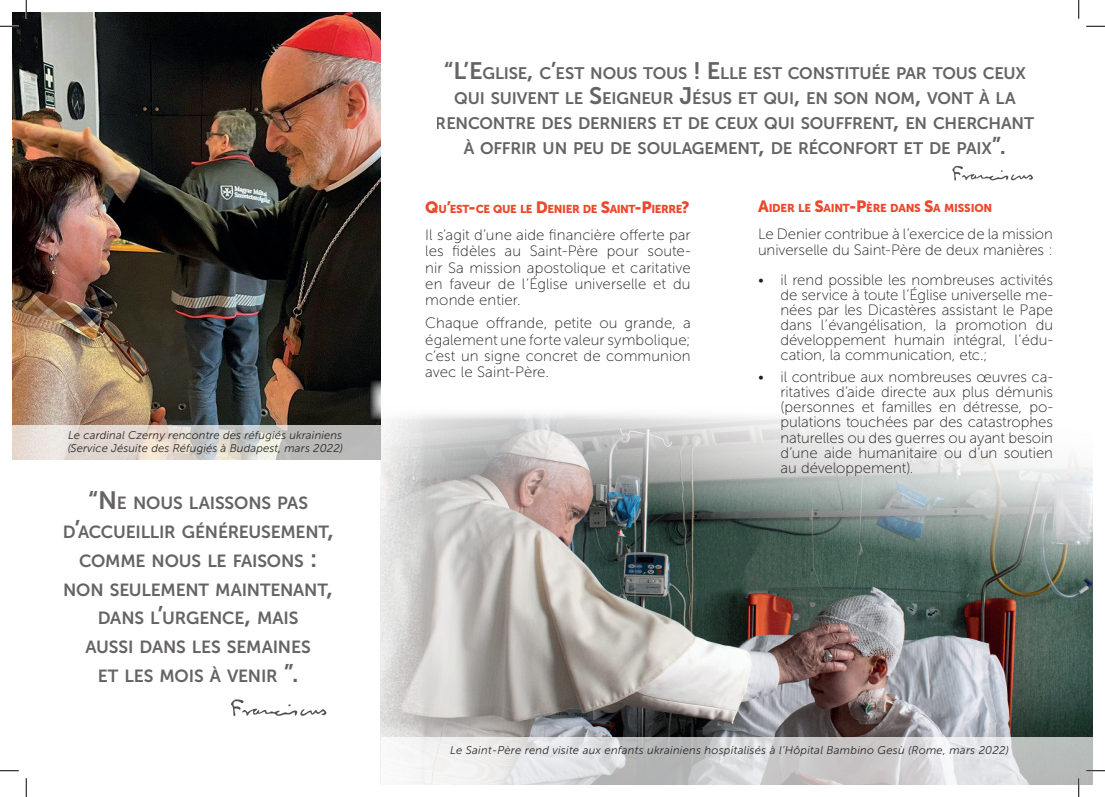
<style>
.page{position:relative;width:1105px;height:797px;background:#fff}
.page>*{position:absolute;margin:0;border:0;box-sizing:border-box;transform-origin:0 0}
.t1{font:17.5px/28.8px "Museo Sans 700";letter-spacing:-.01em;color:#231f20;text-align:center}
.t2{font:16.62px "Museo Sans 700";letter-spacing:-.01em;color:#231f20}
.Corpo_del_testo{font:15px/15px "Museo Sans 100";letter-spacing:-.005em;color:#231f20;text-align:justify}
.Corpo_del_testo-2{font:11.38px "Museo Sans 900";letter-spacing:-.025em;color:#eb482d}
.t3{font:italic 11.25px/13.8px "Museo Sans 300";letter-spacing:.01em;color:#231f20}
.s1{font-size:25px}
.s2{font-size:23.75px}
.s3{font-size:16.25px}
</style>
<div class="page">
<img style="left:13px;top:12px;width:368px;height:413px">
<img style="left:381px;top:420px;width:712px;height:317px">
<div style="left:371px;top:381px;width:722px;height:39px;background:#fff"></div>
<img style="left:952px;top:165px;width:81px;height:16px">
<img style="left:231px;top:699px;width:96px;height:18px">
<svg style="left:12px;top:425px;width:369px;height:35px;background:#d5d0cb"></svg>
<svg style="left:398px;top:737px;width:695px;height:48px;background:#d4d4d5"></svg>
<svg style="left:0;top:25px;width:19px;height:2px"></svg>
<svg style="left:1086px;top:25px;width:19px;height:2px"></svg>
<svg style="left:0;top:770px;width:19px;height:1px"></svg>
<svg style="left:1086px;top:770px;width:19px;height:1px"></svg>
<svg style="left:25px;top:0;width:2px;height:19px"></svg>
<svg style="left:25px;top:778px;width:2px;height:19px"></svg>
<svg style="left:1078px;top:0;width:1px;height:19px"></svg>
<svg style="left:1078px;top:778px;width:1px;height:19px"></svg>
<p class="t3" style="left:67px;top:428px;width:277px">Le cardinal Czerny rencontre des réfugiés ukrainiens (Service Jésuite des Réfugiés à Budapest, mars 2022)</p>
<p class="t1" style="left:62px;top:489px;width:274px"><span class="s1">“N</span>E NOUS LAISSONS PAS<br>D<span class="s1">’</span>ACCUEILLIR GÉN ÉREUSEMENT<span class="s1">,<br></span>COMME NOUS LE FAISONS <span class="s1">:<br></span>NON SEULEMENT MAINTENANT<span class="s1">,<br></span>DANS L<span class="s1">’</span>URGEN CE<span class="s1">,</span> MAIS<br>AUSSI DANS LES SEMAIN ES<br>ET LES MOIS À VEN IR <span class="s1">”.</span></p>
<p class="t2" style="left:444px;top:64px;width:286px"><span class="s2">“L’E</span>GLISE<span class="s2">,</span> C<span class="s2">’</span>EST NOUS TOUS <span class="s2">! E</span>LLE</p>
<p class="t2" style="left:753px;top:64px;width:274px">EST CONSTITUÉE PAR TOUS CEUX</p>
<p class="t2" style="left:454px;top:89px;width:563px">QUI SUIVENT LE <span class="s2">S</span>EIGNEUR <span class="s2">J</span>ÉSUS ET QUI<span class="s2">,</span> EN SON NOM<span class="s2">,</span> VONT À LA</p>
<p class="t2" style="left:436px;top:114px;width:600px">RENCONTRE DES DERNIERS ET DE CEUX QUI SOUFFRENT<span class="s2">,</span> EN CHERCHANT</p>
<p class="t2" style="left:464px;top:139px;width:544px">À OFFRIR UN PEU DE SOULAGEMENT<span class="s2">,</span> DE RÉCONFORT ET DE PAIX<span class="s2">”.</span></p>
<p class="Corpo_del_testo-2" style="left:425px;top:203px;width:266px"><span class="s3">Q</span>U<span class="s3">’</span>EST<span class="s3">-</span>CE QUE LE <span class="s3">D</span>ENIER DE <span class="s3">S</span>AINT<span class="s3">-P</span>IERRE<span class="s3">?</span></p>
<p class="Corpo_del_testo" style="left:425px;top:227px;width:267px;line-height:16.2px">Il s’agit d’une aide financière offerte par les fidèles au Saint-Père pour soute&shy;nir Sa mission apostolique et caritative en faveur de l’Église universelle et du monde entier.</p>
<p class="Corpo_del_testo" style="left:425px;top:315px;width:267px;line-height:16.2px">Chaque offrande, petite ou grande, a également une forte valeur symbolique; c’est un signe concret de communion avec le Saint-Père.</p>
<p class="Corpo_del_testo-2" style="left:758px;top:202px;width:236px"><span class="s3">A</span>IDER LE <span class="s3">S</span>AINT<span class="s3">-P</span>ÈRE DANS <span class="s3">S</span>A MISSION</p>
<p class="Corpo_del_testo" style="left:758px;top:226px;width:296px;line-height:16.2px">Le Denier contribue à l’exercice de la mission universelle du Saint-Père de deux manières :</p>
<p class="Corpo_del_testo" style="left:780px;top:273px;width:274px;text-indent:-22px">• il rend possible les nombreuses activités de service à toute l’Église universelle me&shy;nées par les Dicastères assistant le Pape dans l’évangélisation, la promotion du développement humain intégral, l’édu&shy;cation, la communication, etc.;</p>
<p class="Corpo_del_testo" style="left:780px;top:370px;width:274px;text-indent:-22px">• il contribue aux nombreuses œuvres ca&shy;ritatives d’aide directe aux plus démunis (personnes et familles en détresse, po&shy;pulations touchées par des catastrophes naturelles ou des guerres ou ayant besoin d’une aide humanitaire ou d’un soutien au développement).</p>
<p class="t3" style="left:450px;top:743px;width:560px">Le Saint-Père rend visite aux enfants ukrainiens hospitalisés à l’Hôpital Bambino Gesù (Rome, mars 2022)</p>
</div>
